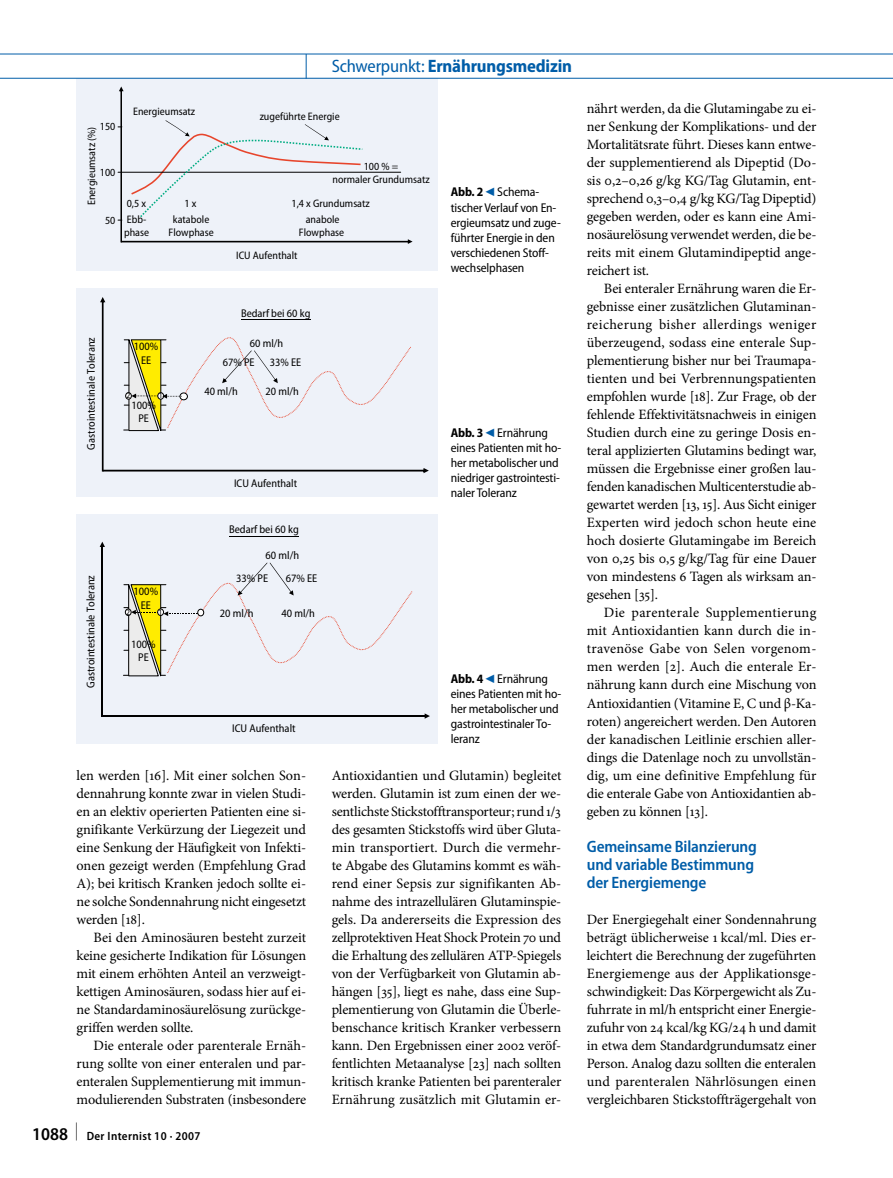
<style>
.page{position:relative;width:893px;height:1178px;background:#fff}
.page>*{position:absolute;margin:0;border:0;box-sizing:border-box;transform-origin:0 0}
._001_rubrik{font:700 semi-condensed 18px "Myriad Pro";letter-spacing:-.01em;color:#005da8}
._013_u2{font:600 semi-condensed 16.5px/18px "Myriad Pro";letter-spacing:-.01em;color:#005da8}
._010_fliesstext_mit{font:14.25px/18px "Minion Pro";letter-spacing:-.01em;color:#000;text-align:justify}
._010_fliesstext_ohne{font:14.25px/18px "Minion Pro";letter-spacing:-.01em;color:#000;text-align:justify}
._024_abb_legende_rec{font:semi-condensed 12.75px/15px "Myriad Pro";letter-spacing:-.01em;color:#000}
._024_abb_legende{font:semi-condensed 12.75px/15px "Myriad Pro";letter-spacing:-.01em;color:#000}
.t1{font:600 semi-condensed 12px "Myriad Pro";letter-spacing:.03em;color:#000}
.t2{font:semi-condensed 11.25px/13.5px "Myriad Pro";color:#000;text-align:center}
.t3{font:semi-condensed 10.95px/13.2px "Myriad Pro";color:#000;text-align:center}
.t4{font:semi-condensed 8.25px "Myriad Pro";color:#000}
.s1{font-weight:400}
.s2{font-weight:700}
.s3{font-family:"S Buttons";font-stretch:normal;font-size:14.25px;color:#005da8}
.s4{font-size:18px}
</style>
<div class="page">
<div style="left:77px;top:78px;width:361px;height:192px;background:#eef2f9"></div>
<svg style="left:118px;top:87px;width:295px;height:157px"></svg>
<div style="left:77px;top:288px;width:361px;height:209px;background:#eef2f9"></div>
<svg style="left:100px;top:297px;width:329px;height:176px"></svg>
<div style="left:77px;top:514px;width:361px;height:229px;background:#eef2f9"></div>
<hr style="left:102px;top:715px;width:323px;height:2px;background:#000">
<svg style="left:425px;top:713px;width:5px;height:6px"></svg>
<hr style="left:101px;top:546px;width:2px;height:171px;background:#000">
<svg style="left:100px;top:542px;width:5px;height:5px"></svg>
<hr style="left:229px;top:536px;width:69px;height:1px;background:#000">
<svg style="left:123px;top:563px;width:290px;height:114px"></svg>
<hr style="left:0;top:54px;width:893px;height:1px;background:#005da8">
<hr style="left:0;top:78px;width:893px;height:1px;background:#005da8">
<svg style="left:306px;top:54px;width:1px;height:25px"></svg>
<p class="_001_rubrik" style="left:332px;top:56px;width:242px"><span class="s1">Schwerpunkt:</span> Ernährungsmedizin</p>
<p class="t3" style="left:100px;top:120px;width:17px">150</p>
<p class="t3" style="left:85px;top:205px;width:80px;rotate:-90deg">Energieumsatz (%)</p>
<p class="t3" style="left:100px;top:166px;width:17px">100</p>
<p class="t3" style="left:105px;top:213px;width:12px">50</p>
<p class="t3" style="left:133px;top:105px;width:64px">Energieumsatz</p>
<p class="t3" style="left:260px;top:110px;width:82px">zugeführte Energie</p>
<p class="t3" style="left:332px;top:159px;width:99px">100 % =<br>normaler Grundumsatz</p>
<p class="t3" style="left:127px;top:197px;width:21px">0,5 x</p>
<p class="t3" style="left:185px;top:197px;width:13px">1 x</p>
<p class="t3" style="left:292px;top:197px;width:80px">1,4 x Grundumsatz</p>
<p class="t3" style="left:124px;top:213px;width:27px;text-align:left">Ebb&shy;phase</p>
<p class="t3" style="left:169px;top:213px;width:47px">katabole<br>Flowphase</p>
<p class="t3" style="left:299px;top:213px;width:47px">anabole<br>Flowphase</p>
<p class="t3" style="left:236px;top:248px;width:63px">ICU Aufenthalt</p>
<p class="_024_abb_legende" style="left:451px;top:185px;width:112px"><span class="s2">Abb. 2</span><span class="s3">9</span>Schema&shy;tischer Verlauf von En&shy;ergieumsatz und zuge&shy;führter Energie in den verschiedenen Stoff&shy;wechselphasen</p>
<p class="t2" style="left:85px;top:449px;width:114px;rotate:-90deg">Gastrointestinale Toleranz</p>
<p class="t2" style="left:134px;top:340px;width:26px">100%<br>EE</p>
<p class="t4" style="left:127px;top:391px;width:5px">2</p>
<p class="t4" style="left:159px;top:391px;width:5px">1</p>
<p class="t2" style="left:131px;top:398px;width:26px">100%<br>PE</p>
<p class="t2" style="left:84px;top:688px;width:114px;rotate:-90deg">Gastrointestinale Toleranz</p>
<p class="t2" style="left:134px;top:585px;width:26px">100%<br>EE</p>
<p class="t4" style="left:126px;top:607px;width:5px">2</p>
<p class="t4" style="left:159px;top:607px;width:5px">1</p>
<p class="t2" style="left:131px;top:637px;width:26px">100%<br>PE</p>
<p class="t2" style="left:241px;top:306px;width:71px">Bedarf bei 60 kg</p>
<p class="t2" style="left:223px;top:356px;width:33px">67% PE</p>
<p class="t2" style="left:270px;top:356px;width:33px">33% EE</p>
<p class="t2" style="left:204px;top:385px;width:35px">40 ml/h</p>
<p class="t2" style="left:266px;top:385px;width:35px">20 ml/h</p>
<p class="t2" style="left:250px;top:337px;width:35px">60 ml/h</p>
<p class="t2" style="left:234px;top:476px;width:65px">ICU Aufenthalt</p>
<p class="t2" style="left:229px;top:523px;width:71px">Bedarf bei 60 kg</p>
<p class="t2" style="left:236px;top:571px;width:33px">33% PE</p>
<p class="t2" style="left:286px;top:571px;width:33px">67% EE</p>
<p class="t2" style="left:220px;top:606px;width:35px">20 ml/h</p>
<p class="t2" style="left:281px;top:606px;width:35px">40 ml/h</p>
<p class="t2" style="left:266px;top:549px;width:35px">60 ml/h</p>
<p class="t2" style="left:232px;top:722px;width:65px">ICU Aufenthalt</p>
<p class="_024_abb_legende_rec" style="left:451px;top:425px;width:112px"><span class="s2">Abb. 3</span><span class="s3">9</span>Ernährung eines Patienten mit ho&shy;her metabolischer und niedriger gastrointesti&shy;naler Toleranz</p>
<p class="_024_abb_legende_rec" style="left:451px;top:671px;width:112px"><span class="s2">Abb. 4</span><span class="s3">9</span>Ernährung eines Patienten mit ho&shy;her metabolischer und gastrointestinaler To&shy;leranz</p>
<p class="_010_fliesstext_mit" style="left:77px;top:766px;width:231px">len werden [16]. Mit einer solchen Son&shy;dennahrung konnte zwar in vielen Studi&shy;en an elektiv operierten Patienten eine si&shy;gnifikante Verkürzung der Liegezeit und eine Senkung der Häufigkeit von Infekti&shy;onen gezeigt werden (Empfehlung Grad A); bei kritisch Kranken jedoch sollte ei&shy;ne solche Sondennahrung nicht eingesetzt werden [18].</p>
<p class="_010_fliesstext_mit" style="left:77px;top:928px;width:231px;text-indent:17px">Bei den Aminosäuren besteht zurzeit keine gesicherte Indikation für Lösungen mit einem erhöhten Anteil an verzweigt&shy;kettigen Aminosäuren, sodass hier auf ei&shy;ne Standardaminosäurelösung zurückge&shy;griffen werden sollte.</p>
<p class="_010_fliesstext_mit" style="left:77px;top:1036px;width:231px;text-indent:17px">Die enterale oder parenterale Ernäh&shy;rung sollte von einer enteralen und par&shy;enteralen Supplementierung mit immun&shy;modulierenden Substraten (insbesondere</p>
<p class="t1" style="left:32px;top:1129px;width:170px"><span class="s4">1088 </span><sup>|</sup> Der Internist 10 · 2007</p>
<p class="_010_fliesstext_mit" style="left:332px;top:766px;width:231px">Antioxidantien und Glutamin) begleitet werden. Glutamin ist zum einen der we&shy;sentlichste Stickstofftransporteur; rund 1/3 des gesamten Stickstoffs wird über Gluta&shy;min transportiert. Durch die vermehr&shy;te Abgabe des Glutamins kommt es wäh&shy;rend einer Sepsis zur signifikanten Ab&shy;nahme des intrazellulären Glutaminspie&shy;gels. Da andererseits die Expression des zellprotektiven Heat Shock Protein 70 und die Erhaltung des zellulären ATP-Spiegels von der Verfügbarkeit von Glutamin ab&shy;hängen [35], liegt es nahe, dass eine Sup&shy;plementierung von Glutamin die Überle&shy;benschance kritisch Kranker verbessern kann. Den Ergebnissen einer 2002 veröf&shy;fentlichten Metaanalyse [23] nach sollten kritisch kranke Patienten bei parenteraler Ernährung zusätzlich mit Glutamin er-</p>
<p class="_010_fliesstext_mit" style="left:587px;top:100px;width:231px">nährt werden, da die Glutamingabe zu ei&shy;ner Senkung der Komplikations- und der Mortalitätsrate führt. Dieses kann entwe&shy;der supplementierend als Dipeptid (Do&shy;sis 0,2–0,26 g/kg KG/Tag Glutamin, ent&shy;sprechend 0,3–0,4 g/kg KG/Tag Dipeptid) gegeben werden, oder es kann eine Ami&shy;nosäurelösung verwendet werden, die be&shy;reits mit einem Glutamindipeptid ange&shy;reichert ist.</p>
<p class="_010_fliesstext_mit" style="left:587px;top:280px;width:231px;text-indent:17px">Bei enteraler Ernährung waren die Er&shy;gebnisse einer zusätzlichen Glutaminan&shy;reicherung bisher allerdings weniger überzeugend, sodass eine enterale Sup&shy;plementierung bisher nur bei Traumapa&shy;tienten und bei Verbrennungspatienten empfohlen wurde [18]. Zur Frage, ob der fehlende Effektivitätsnachweis in einigen Studien durch eine zu geringe Dosis en&shy;teral applizierten Glutamins bedingt war, müssen die Ergebnisse einer großen lau&shy;fenden kanadischen Multicenterstudie ab&shy;gewartet werden [13, 15]. Aus Sicht einiger Experten wird jedoch schon heute eine hoch dosierte Glutamingabe im Bereich von 0,25 bis 0,5 g/kg/Tag für eine Dauer von mindestens 6 Tagen als wirksam an&shy;gesehen [35].</p>
<p class="_010_fliesstext_mit" style="left:587px;top:604px;width:231px;text-indent:17px">Die parenterale Supplementierung mit Antioxidantien kann durch die in&shy;travenöse Gabe von Selen vorgenom&shy;men werden [2]. Auch die enterale Er&shy;nährung kann durch eine Mischung von Anti-oxidantien (Vitamine E, C und β-Ka&shy;roten) angereichert werden. Den Autoren der kanadischen Leitlinie erschien aller&shy;dings die Datenlage noch zu unvollstän&shy;dig, um eine definitive Empfehlung für die enterale Gabe von Antioxidantien ab&shy;geben zu können [13].</p>
<p class="_013_u2" style="left:587px;top:837px;width:172px">Gemeinsame Bilanzierung und variable Bestimmung der Energiemenge</p>
<p class="_010_fliesstext_ohne" style="left:587px;top:910px;width:231px">Der Energiegehalt einer Sondennahrung beträgt üblicherweise 1 kcal/ml. Dies er&shy;leichtert die Berechnung der zugeführten Energiemenge aus der Applikationsge&shy;schwindigkeit: Das Körpergewicht als Zu&shy;fuhrrate in ml/h entspricht einer Energie&shy;zufuhr von 24 kcal/kg KG/24 h und damit in etwa dem Standardgrundumsatz einer Person. Analog dazu sollten die enteralen und parenteralen Nährlösungen einen vergleichbaren Stickstoffträgergehalt von</p>
</div>
